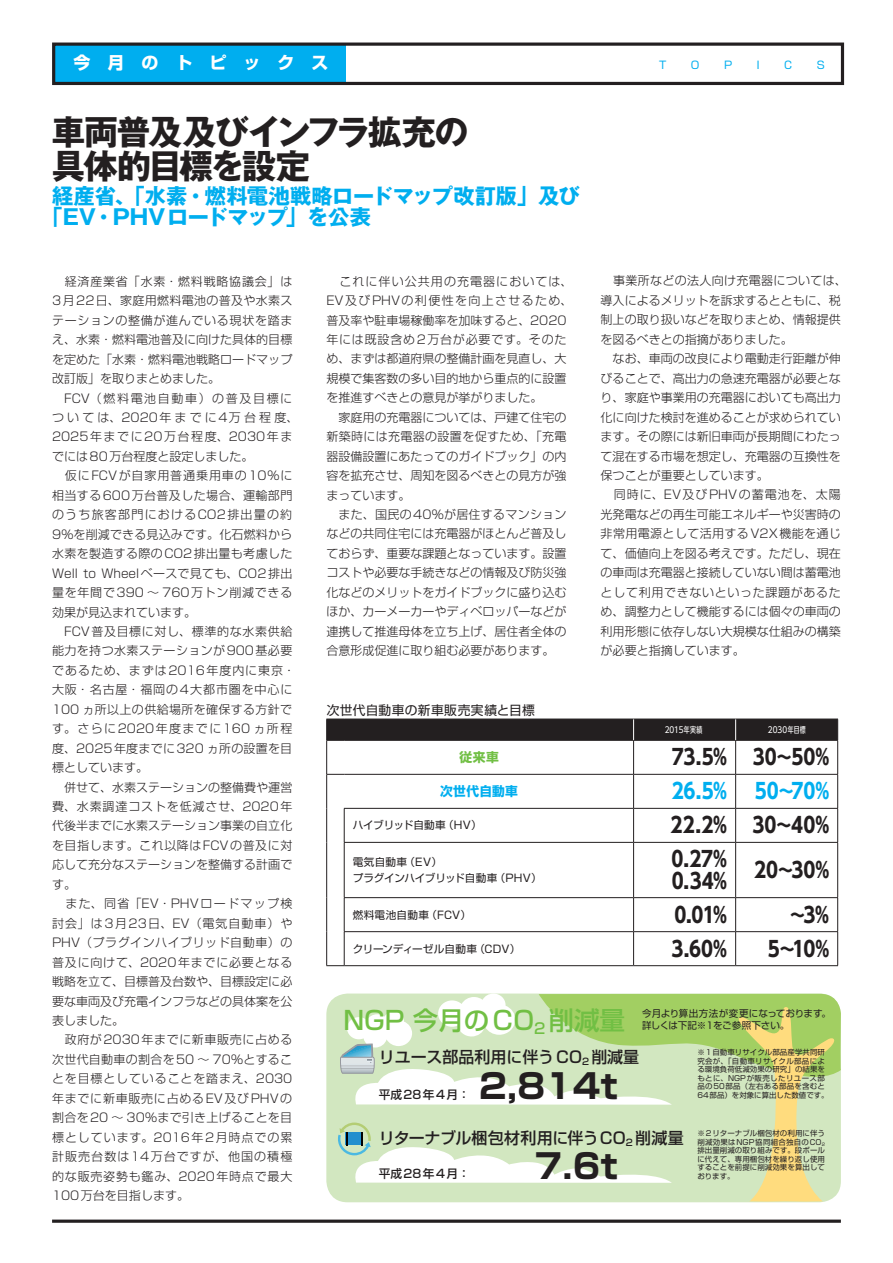
<style>
.page{position:relative;width:893px;height:1263px;background:#fff}
.page>*{position:absolute;margin:0;border:0;box-sizing:border-box;transform-origin:0 0}
.t1{font:700 34.05px/34px "Gothic MB101 Pro";letter-spacing:-.065em;color:#231f20}
.t2{font:700 34.05px "Shin Go Pro";color:#231f20}
.t3{font:500 25.5px "Shin Go Pro";color:#71bf44}
.t4{font:700 21.3px "UD Shin Go C Osez Pr 6";color:#231f20}
.t5{font:700 21.3px/21.3px "Gothic MB101 Pro";letter-spacing:-.015em;color:#00aeef}
.t6{font:700 21.3px "UD Shin Go C Osez Pr 6";color:#00aeef}
.t7{font:700 16.95px "Shin Go Pro";letter-spacing:1em;color:#fff}
.t8{font:500 15.9px "Shin Go Pro";color:#231f20}
.t9{font:500 14.85px "Shin Go Pro";color:#71bf44}
.t10{font:12.75px "Shin Go Pro";letter-spacing:.03em;color:#231f20}
.t11{font:700 12.75px "Shin Go Pro";letter-spacing:.025em;color:#00aeef}
.t12{font:700 12.75px "Shin Go Pro";color:#71bf44}
.t13{font:300 12px/19.5px "Shin Go Pro";letter-spacing:.03em;color:#231f20}
.t14{font:300 12px/19.5px "Shin Go Pro";color:#231f20}
.t15{font:500 11.7px "Shin Go Pro";letter-spacing:.125em;color:#231f20}
.t16{font:10.65px "Shin Go Pro";letter-spacing:.01em;color:#231f20}
.t17{font:10.65px "Shin Go Pro";letter-spacing:-.03em;color:#231f20}
.t18{font:10.65px "Shin Go Pro";letter-spacing:-.02em;color:#231f20}
.t19{font:10.65px "Shin Go Pro";letter-spacing:.03em;color:#231f20}
.t20{font:10.65px "Shin Go Pro";color:#00aeef}
.t21{font:9.6px/11.7px "Shin Go Pro";letter-spacing:-.005em;color:#231f20}
.t22{font:500 9.3px "Shin Go Pro";color:#231f20}
.t23{font:8.55px "UD Shin Go C Osez Pr 6";letter-spacing:.02em;color:#fff}
.t24{font:7.5px/8.6px "Shin Go Pro";letter-spacing:.01em;color:#231f20}
.t25{font:4.35px "Shin Go Pro";color:#231f20}
</style>
<div class="page">
<svg style="left:52px;top:1219px;width:789px;height:4px;background:#4f4b4c"></svg>
<div style="left:326px;top:993px;width:515px;height:209px;background:#d2e7c0;border-radius:21px"></div>
<svg style="left:338px;top:993px;width:503px;height:209px"></svg>
<div style="left:55px;top:43px;width:290px;height:41px;background:#00aeef"></div>
<div style="left:52px;top:43px;width:792px;height:42px;border:3px solid #231f20"></div>
<hr style="left:326px;top:741px;width:1px;height:33px;background:#231f20">
<hr style="left:633px;top:741px;width:1px;height:33px;background:#231f20">
<hr style="left:735px;top:741px;width:1px;height:33px;background:#231f20">
<hr style="left:837px;top:741px;width:1px;height:33px;background:#231f20">
<svg style="left:326px;top:774px;width:18px;height:1px"></svg>
<hr style="left:326px;top:775px;width:1px;height:33px;background:#231f20">
<hr style="left:344px;top:774px;width:290px;height:1px;background:#231f20">
<hr style="left:634px;top:774px;width:102px;height:1px;background:#231f20">
<hr style="left:633px;top:775px;width:1px;height:33px;background:#231f20">
<hr style="left:736px;top:774px;width:102px;height:1px;background:#231f20">
<hr style="left:735px;top:775px;width:1px;height:33px;background:#231f20">
<hr style="left:837px;top:775px;width:1px;height:33px;background:#231f20">
<hr style="left:326px;top:808px;width:1px;height:34px;background:#231f20">
<hr style="left:344px;top:808px;width:290px;height:1px;background:#231f20">
<hr style="left:344px;top:809px;width:1px;height:33px;background:#231f20">
<hr style="left:634px;top:808px;width:102px;height:1px;background:#231f20">
<hr style="left:633px;top:809px;width:1px;height:33px;background:#231f20">
<hr style="left:736px;top:808px;width:102px;height:1px;background:#231f20">
<hr style="left:735px;top:809px;width:1px;height:33px;background:#231f20">
<hr style="left:837px;top:809px;width:1px;height:33px;background:#231f20">
<hr style="left:326px;top:842px;width:1px;height:56px;background:#231f20">
<hr style="left:344px;top:842px;width:290px;height:1px;background:#231f20">
<hr style="left:344px;top:843px;width:1px;height:54px;background:#231f20">
<hr style="left:634px;top:842px;width:102px;height:1px;background:#231f20">
<hr style="left:633px;top:843px;width:1px;height:54px;background:#231f20">
<hr style="left:736px;top:842px;width:102px;height:1px;background:#231f20">
<hr style="left:735px;top:843px;width:1px;height:54px;background:#231f20">
<hr style="left:837px;top:843px;width:1px;height:54px;background:#231f20">
<hr style="left:326px;top:898px;width:1px;height:34px;background:#231f20">
<hr style="left:344px;top:897px;width:290px;height:1px;background:#231f20">
<hr style="left:344px;top:898px;width:1px;height:33px;background:#231f20">
<hr style="left:634px;top:897px;width:102px;height:1px;background:#231f20">
<hr style="left:633px;top:898px;width:1px;height:33px;background:#231f20">
<hr style="left:736px;top:897px;width:102px;height:1px;background:#231f20">
<hr style="left:735px;top:898px;width:1px;height:33px;background:#231f20">
<hr style="left:837px;top:898px;width:1px;height:33px;background:#231f20">
<hr style="left:326px;top:932px;width:1px;height:33px;background:#231f20">
<hr style="left:344px;top:931px;width:290px;height:1px;background:#231f20">
<hr style="left:344px;top:932px;width:1px;height:33px;background:#231f20">
<hr style="left:634px;top:931px;width:102px;height:1px;background:#231f20">
<hr style="left:633px;top:932px;width:1px;height:33px;background:#231f20">
<hr style="left:736px;top:931px;width:102px;height:1px;background:#231f20">
<hr style="left:735px;top:932px;width:1px;height:33px;background:#231f20">
<hr style="left:837px;top:932px;width:1px;height:33px;background:#231f20">
<svg style="left:326px;top:965px;width:18px;height:1px"></svg>
<hr style="left:344px;top:965px;width:290px;height:1px;background:#231f20">
<hr style="left:634px;top:965px;width:102px;height:1px;background:#231f20">
<hr style="left:736px;top:965px;width:102px;height:1px;background:#231f20">
<div style="left:326px;top:719px;width:512px;height:22px;background:#231f20"></div>
<h3 class="t7" style="left:73px;top:49px;width:257px">今月のトピックス</h3>
<h1 class="t1" style="left:52px;top:111px;width:419px">車両普及及びインフラ拡充の具体的目標を設定</h1>
<h3 class="t5" style="left:41px;top:182px;width:540px;text-indent:11px">経産省、「水素・燃料電池戦略ロードマップ改訂版」及び「EV・PHVロードマップ」を公表</h3>
<p class="t20" style="left:659px;top:56px;width:9px">T</p>
<p class="t20" style="left:691px;top:56px;width:10px">O</p>
<p class="t20" style="left:724px;top:56px;width:10px">P</p>
<p class="t20" style="left:757px;top:56px;width:4px">I</p>
<p class="t20" style="left:784px;top:56px;width:10px">C</p>
<p class="t20" style="left:817px;top:56px;width:10px">S</p>
<p class="t13" style="left:52px;top:270px;width:248px">　経済産業省「水素・燃料戦略協議会」は<br>3月22日、家庭用燃料電池の普及や水素ステーションの整備が進んでいる現状を踏まえ、水素・燃料電池普及に向けた具体的目標を定めた「水素・燃料電池戦略ロードマップ改訂版」を取りまとめました。<br>　FCV（燃料電池自動車）の普及目標については、2020年までに4万台程度、<br>2025年までに20万台程度、2030年までには80万台程度と設定しました。<br>　仮にFCVが自家用普通乗用車の10％に相当する600万台普及した場合、運輸部門のうち旅客部門におけるCO2排出量の約<br>9％を削減できる見込みです。化石燃料から水素を製造する際のCO2排出量も考慮した<br>Well to Wheelベースで見ても、CO2排出量を年間で390 〜 760万トン削減できる効果が見込まれています。<br>　FCV普及目標に対し、標準的な水素供給能力を持つ水素ステーションが900基必要であるため、まずは2016年度内に東京・大阪・名古屋・福岡の4大都市圏を中心に<br>100 ヵ所以上の供給場所を確保する方針です。さらに2020年度までに160 ヵ所程度、2025年度までに320 ヵ所の設置を目標としています。<br>　併せて、水素ステーションの整備費や運営費、水素調達コストを低減させ、2020年代後半までに水素ステーション事業の自立化を目指します。これ以降はFCVの普及に対応して充分なステーションを整備する計画です。<br>　また、同省「EV・PHVロードマップ検討会」は3月23日、EV（電気自動車）や<br>PHV（プラグインハイブリッド自動車）の普及に向けて、2020年までに必要となる戦略を立て、目標普及台数や、目標設定に必要な車両及び充電インフラなどの具体案を公表しました。<br>　政府が2030年までに新車販売に占める次世代自動車の割合を50 〜 70％とすることを目標としていることを踏まえ、2030年までに新車販売に占めるEV及びPHVの割合を20 〜 30％まで引き上げることを目標としています。2016年2月時点での累計販売台数は14万台ですが、他国の積極的な販売姿勢も鑑み、2020年時点で最大<br>100万台を目指します。</p>
<p class="t14" style="left:326px;top:270px;width:248px">　これに伴い公共用の充電器においては、<br>EV及びPHVの利便性を向上させるため、普及率や駐車場稼働率を加味すると、2020年には既設含め2万台が必要です。そのため、まずは都道府県の整備計画を見直し、大規模で集客数の多い目的地から重点的に設置を推進すべきとの意見が挙がりました。<br>　家庭用の充電器については、戸建て住宅の新築時には充電器の設置を促すため、「充電器設備設置にあたってのガイドブック」の内容を拡充させ、周知を図るべきとの見方が強まっています。<br>　また、国民の40％が居住するマンションなどの共同住宅には充電器がほとんど普及しておらず、重要な課題となっています。設置コストや必要な手続きなどの情報及び防災強化などのメリットをガイドブックに盛り込むほか、カーメーカーやディベロッパーなどが連携して推進母体を立ち上げ、居住者全体の合意形成促進に取り組む必要があります。</p>
<p class="t14" style="left:601px;top:270px;width:248px">　事業所などの法人向け充電器については、導入によるメリットを訴求するとともに、税制上の取り扱いなどを取りまとめ、情報提供を図るべきとの指摘がありました。<br>　なお、車両の改良により電動走行距離が伸びることで、高出力の急速充電器が必要となり、家庭や事業用の充電器においても高出力化に向けた検討を進めることが求められています。その際には新旧車両が長期間にわたって混在する市場を想定し、充電器の互換性を保つことが重要としています。<br>　同時に、EV及びPHVの蓄電池を、太陽光発電などの再生可能エネルギーや災害時の非常用電源として活用するV2X機能を通じて、価値向上を図る考えです。ただし、現在の車両は充電器と接続していない間は蓄電池として利用できないといった課題があるため、調整力として機能するには個々の車両の利用形態に依存しない大規模な仕組みの構築が必要と指摘しています。</p>
<p class="t10" style="left:327px;top:700px;width:210px">次世代自動車の新車販売実績と目標</p>
<p class="t23" style="left:665px;top:723px;width:39px">2015年実績</p>
<p class="t23" style="left:768px;top:723px;width:40px">2030年目標</p>
<h3 class="t4" style="left:672px;top:740px;width:57px">73.5%</h3>
<h3 class="t4" style="left:753px;top:740px;width:78px">30〜50%</h3>
<p class="t12" style="left:459px;top:747px;width:41px">従来車</p>
<h3 class="t6" style="left:672px;top:774px;width:57px">26.5%</h3>
<h3 class="t6" style="left:755px;top:774px;width:76px">50〜70%</h3>
<p class="t11" style="left:440px;top:781px;width:80px">次世代自動車</p>
<h3 class="t4" style="left:670px;top:808px;width:58px">22.2%</h3>
<h3 class="t4" style="left:753px;top:808px;width:78px">30〜40%</h3>
<p class="t18" style="left:353px;top:817px;width:95px">ハイブリッド自動車</p>
<p class="t16" style="left:405px;top:853px;width:39px">（EV(</p>
<p class="t16" style="left:443px;top:817px;width:40px">（HV(</p>
<h3 class="t4" style="left:672px;top:842px;width:57px">0.27%</h3>
<p class="t16" style="left:353px;top:853px;width:56px">電気自動車</p>
<h3 class="t4" style="left:754px;top:853px;width:77px">20〜30%</h3>
<h3 class="t4" style="left:672px;top:863px;width:57px">0.34%</h3>
<p class="t17" style="left:353px;top:869px;width:146px">プラグインハイブリッド自動車</p>
<p class="t16" style="left:495px;top:869px;width:49px">（PHV(</p>
<h3 class="t4" style="left:674px;top:897px;width:54px">0.01%</h3>
<h3 class="t4" style="left:790px;top:897px;width:40px">〜3%</h3>
<p class="t16" style="left:426px;top:906px;width:46px">（FCV(</p>
<p class="t19" style="left:353px;top:906px;width:78px">燃料電池自動車</p>
<h3 class="t4" style="left:672px;top:931px;width:57px">3.60%</h3>
<h3 class="t4" style="left:768px;top:931px;width:63px">〜5 10%</h3>
<p class="t16" style="left:353px;top:940px;width:126px">クリーンディーゼル自動車</p>
<p class="t16" style="left:474px;top:940px;width:48px">（CDV(</p>
<h2 class="t3" style="left:549px;top:999px;width:78px">削減量</h2>
<h2 class="t3" style="left:343px;top:999px;width:192px">NGP 今月のCO</h2>
<p class="t21" style="left:642px;top:1007px;width:191px">今月より算出方法が変更になっております。詳しくは下記※1をご参照下さい。</p>
<p class="t9" style="left:534px;top:1016px;width:13px">2</p>
<p class="t24" style="left:697px;top:1047px;width:133px">※1自動車リサイクル部品産学共同研究会が、「自動車リサイクル部品による環境負荷低減効果の研究」の結果をもとに、NGPが販売したリユース部品の50部品（左右ある部品を含むと<br>64部品）を対象に算出した数値です。</p>
<p class="t24" style="left:697px;top:1128px;width:129px">※2リターナブル梱包材の利用に伴う</p>
<p class="t25" style="left:822px;top:1141px;width:5px">2</p>
<h3 class="t8" style="left:591px;top:1043px;width:49px">削減量</h3>
<h3 class="t8" style="left:379px;top:1043px;width:205px">リユース部品利用に伴うCO</h3>
<p class="t22" style="left:582px;top:1054px;width:9px">2</p>
<h1 class="t2" style="left:479px;top:1059px;width:140px">2,814t</h1>
<p class="t15" style="left:379px;top:1085px;width:92px">平成28年4月：</p>
<h3 class="t8" style="left:379px;top:1124px;width:249px">リターナブル梱包材利用に伴うCO</h3>
<h1 class="t2" style="left:534px;top:1139px;width:85px">7.6t</h1>
<h3 class="t8" style="left:635px;top:1124px;width:50px">削減量</h3>
<p class="t24" style="left:697px;top:1137px;width:129px">削減効果はNGP協同組合独自のCO排出量削減の取り組みです。段ボールに代えて、専用梱包材を繰り返し使用することを前提に削減効果を算出しております。</p>
<p class="t22" style="left:626px;top:1135px;width:9px">2</p>
<p class="t15" style="left:379px;top:1164px;width:92px">平成28年4月：</p>
</div>
